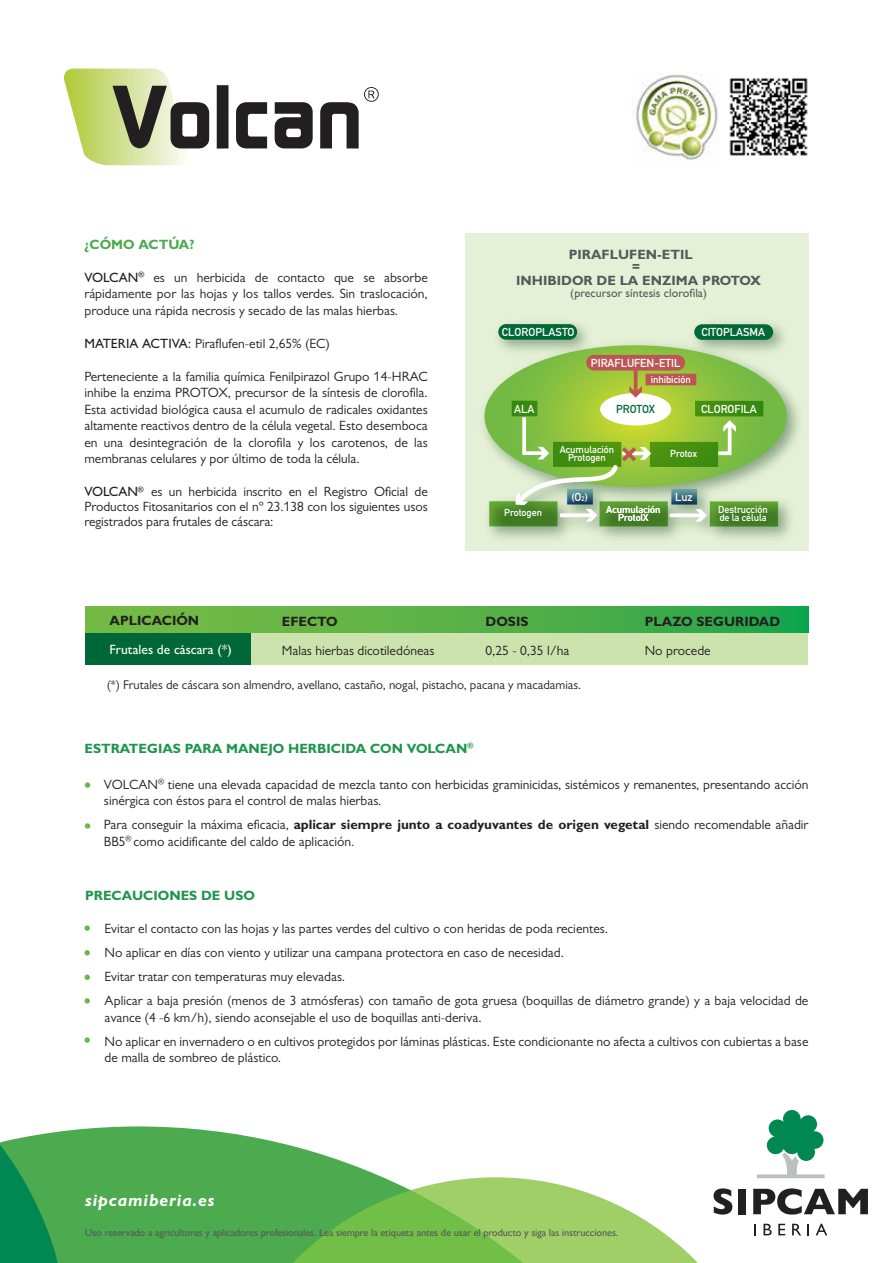
<style>
.page{position:relative;width:893px;height:1263px;background:#fff}
.page>*{position:absolute;margin:0;border:0;box-sizing:border-box;transform-origin:0 0}
.t1{font:italic 700 17.55px "Gill Sans MT Pro";letter-spacing:.05em;color:#fff}
.t2{font:13.5px/16.5px "Gill Sans MT Pro";color:#231f20}
.t3{font:700 13.5px "Gill Sans MT Pro";color:#1e954d}
.t4{font:700 13.5px/26.1px "Gill Sans MT Pro";color:#58595b}
.t5{font:700 13.5px "Gill Sans MT Pro";color:#231f20}
.t6{font:500 13.5px "Gill Sans MT Pro";color:#fff}
.t7{font:700 13.5px "Gill Sans MT Pro";color:#4bab4e}
.t8{font:12.75px "Gill Sans MT Pro";color:#231f20}
.t9{font:500 12px "Gill Sans MT Pro";color:#58595b}
.t10{font:11.4px "DIN Mittelschrift Std";color:#fff}
.t11{font:11.4px "DIN Mittelschrift Std";letter-spacing:-.015em;color:#006838}
.t12{font:500 10.35px "Gill Sans MT Pro";letter-spacing:-.01em;color:#58595b}
.t13{font:9.9px/8.6px "DIN Mittelschrift Std";color:#fff;text-align:center}
.s1{font-weight:500}
.s2{font-size:6.6px}
.s3{font-weight:700}
</style>
<div class="page">
<img style="left:729px;top:77px;width:79px;height:79px">
<img style="left:633px;top:73px;width:87px;height:87px">
<div style="left:250px;top:632px;width:558px;height:32px;background:#cce3ad"></div>
<div style="left:85px;top:632px;width:165px;height:32px;background:#006838"></div>
<svg style="left:85px;top:606px;width:723px;height:26px;background:#53b147"></svg>
<svg style="left:85px;top:782px;width:5px;height:6px"></svg>
<svg style="left:85px;top:823px;width:5px;height:6px"></svg>
<svg style="left:275px;top:102px;width:38px;height:46px;background:#484546"></svg>
<svg style="left:236px;top:102px;width:31px;height:46px"></svg>
<div style="left:217px;top:85px;width:11px;height:64px;background:#231f20"></div>
<svg style="left:320px;top:87px;width:59px;height:62px"></svg>
<svg style="left:64px;top:69px;width:145px;height:96px"></svg>
<svg style="left:0;top:1126px;width:382px;height:137px;background:#63b666"></svg>
<svg style="left:0;top:1143px;width:61px;height:120px;background:#229750"></svg>
<svg style="left:754px;top:1224px;width:2px;height:11px"></svg>
<svg style="left:763px;top:1224px;width:9px;height:11px"></svg>
<svg style="left:778px;top:1224px;width:7px;height:11px"></svg>
<svg style="left:792px;top:1224px;width:9px;height:11px"></svg>
<svg style="left:816px;top:1224px;width:11px;height:11px"></svg>
<svg style="left:275px;top:1177px;width:457px;height:86px"></svg>
<div style="left:738px;top:1189px;width:8px;height:25px;background:#231f20"></div>
<svg style="left:753px;top:1188px;width:115px;height:26px"></svg>
<svg style="left:757px;top:1110px;width:68px;height:68px"></svg>
<div style="left:465px;top:234px;width:343px;height:317px;background:#e5f1d6"></div>
<img style="left:483px;top:323px;width:316px;height:216px">
<div style="left:498px;top:324px;width:79px;height:16px;background:#006838;border-radius:8px"></div>
<div style="left:694px;top:324px;width:79px;height:16px;background:#006838;border-radius:8px"></div>
<svg style="left:489px;top:522px;width:68px;height:4px"></svg>
<svg style="left:710px;top:522px;width:68px;height:4px"></svg>
<div style="left:599px;top:501px;width:69px;height:25px;background:linear-gradient(to right,#498628,#3e7822)"></div>
<svg style="left:484px;top:345px;width:303px;height:177px;background:#9abe6a"></svg>
<svg style="left:84px;top:925px;width:6px;height:6px"></svg>
<svg style="left:84px;top:950px;width:6px;height:5px"></svg>
<svg style="left:84px;top:974px;width:6px;height:6px"></svg>
<svg style="left:84px;top:1037px;width:6px;height:6px"></svg>
<svg style="left:84px;top:998px;width:6px;height:5px"></svg>
<p class="t7" style="left:84px;top:236px;width:112px">¿CÓMO ACTÚA?</p>
<p class="t2" style="left:84px;top:269px;width:345px;text-align:justify"><span class="s1">VOLCAN</span><sup>®</sup> es un herbicida de contacto que se absorbe rápidamente por las hojas y los tallos verdes. Sin traslocación, produce una rápida necrosis y secado de las malas hierbas.</p>
<p class="t2" style="left:84px;top:335px;width:247px"><span class="s1">MATERIA ACTIVA:</span> Piraflufen-etil 2,65% (EC)</p>
<p class="t2" style="left:84px;top:368px;width:345px;text-align:justify">Perteneciente a la familia química Fenilpirazol Grupo 14-HRAC inhibe la enzima PROTOX, precursor de la síntesis de clorofila.<br>Esta actividad biológica causa el acumulo de radicales oxidantes altamente reactivos dentro de la célula vegetal. Esto desemboca en una desintegración de la clorofila y los carotenos, de las membranas celulares y por último de toda la célula.</p>
<p class="t2" style="left:84px;top:484px;width:345px;line-height:15px;text-align:justify"><span class="s1">VOLCAN</span><sup>®</sup> es un herbicida inscrito en el Registro Oficial de Productos Fitosanitarios con el nº 23.138 con los siguientes usos registrados para frutales de cáscara:</p>
<p class="t5" style="left:110px;top:612px;width:91px">APLICACIÓN</p>
<p class="t6" style="left:110px;top:641px;width:124px">Frutales de cáscara (*)</p>
<p class="t5" style="left:282px;top:613px;width:57px">EFECTO</p>
<p class="t2" style="left:282px;top:642px;width:154px">Malas hierbas dicotiledóneas</p>
<p class="t4" style="left:516px;top:241px;width:246px;text-indent:53px">PIRAFLUFEN-ETIL<br>INHIBIDOR DE LA ENZIMA PROTOX</p>
<p class="t9" style="left:570px;top:286px;width:138px">(precursor síntesis clorofila)</p>
<p class="t4" style="left:632px;top:254px;width:9px">=</p>
<p class="t10" style="left:502px;top:325px;width:74px">CLOROPLASTO</p>
<p class="t10" style="left:514px;top:402px;width:22px">ALA</p>
<p class="t10" style="left:591px;top:356px;width:91px">PIRAFLUFEN-ETIL</p>
<p class="t11" style="left:616px;top:402px;width:40px">PROTOX</p>
<p class="t13" style="left:651px;top:376px;width:42px">inhibición</p>
<p class="t10" style="left:701px;top:325px;width:65px">CITOPLASMA</p>
<p class="t10" style="left:701px;top:402px;width:57px">CLOROFILA</p>
<p class="t13" style="left:560px;top:445px;width:56px">Acumulación<br>Protogen</p>
<p class="t13" style="left:670px;top:449px;width:29px">Protox</p>
<p class="t13" style="left:504px;top:509px;width:39px">Protogen</p>
<p class="t10" style="left:571px;top:490px;width:18px">(O<span class="s2">2</span>)</p>
<p class="t10" style="left:675px;top:490px;width:19px">Luz</p>
<p class="t13" style="left:606px;top:505px;width:56px">Acumulación<br>ProtoIX</p>
<p class="t13" style="left:718px;top:505px;width:51px;text-align:left">Destrucción de la célula</p>
<p class="t5" style="left:486px;top:613px;width:44px">DOSIS</p>
<p class="t2" style="left:486px;top:642px;width:85px">0,25 - 0,35 l/ha</p>
<p class="t5" style="left:645px;top:613px;width:137px">PLAZO SEGURIDAD</p>
<p class="t2" style="left:645px;top:642px;width:68px">No procede</p>
<p class="t8" style="left:107px;top:677px;width:476px">(*) Frutales de cáscara son almendro, avellano, castaño, nogal, pistacho, pacana y macadamias.</p>
<p class="t3" style="left:84px;top:740px;width:390px">ESTRATEGIAS PARA MANEJO HERBICIDA CON VOLCAN<sup>®</sup></p>
<p class="t2" style="left:104px;top:776px;width:706px">VOLCAN<sup>®</sup> tiene una elevada capacidad de mezcla tanto con herbicidas graminicidas, sistémicos y remanentes, presentando acción sinérgica con éstos para el control de malas hierbas.</p>
<p class="t2" style="left:104px;top:816px;width:706px">Para conseguir la máxima eficacia, <span class="s3">aplicar siempre junto a coadyuvantes de origen vegetal</span> siendo recomendable añadir<br>BB5<sup>®</sup> como acidificante del caldo de aplicación.</p>
<p class="t3" style="left:85px;top:887px;width:171px">PRECAUCIONES DE USO</p>
<p class="t2" style="left:105px;top:916px;width:705px;line-height:24px">Evitar el contacto con las hojas y las partes verdes del cultivo o con heridas de poda recientes.<br>No aplicar en días con viento y utilizar una campana protectora en caso de necesidad.<br>Evitar tratar con temperaturas muy elevadas.<br>Aplicar a baja presión (menos de 3 atmósferas) con tamaño de gota gruesa (boquillas de diámetro grande) y a baja velocidad de</p>
<p class="t2" style="left:105px;top:1005px;width:705px;line-height:24px">avance (4 -6 km/h), siendo aconsejable el uso de boquillas anti-deriva.<br>No aplicar en invernadero o en cultivos protegidos por láminas plásticas. Este condicionante no afecta a cultivos con cubiertas a base</p>
<p class="t2" style="left:105px;top:1049px;width:178px">de malla de sombreo de plástico.</p>
<p class="t1" style="left:85px;top:1189px;width:131px">sipcamiberia.es</p>
<p class="t12" style="left:85px;top:1226px;width:534px">Uso reservado a agricultores y aplicadores profesionales. Lea siempre la etiqueta antes de usar el producto y siga las instrucciones.</p>
</div>
